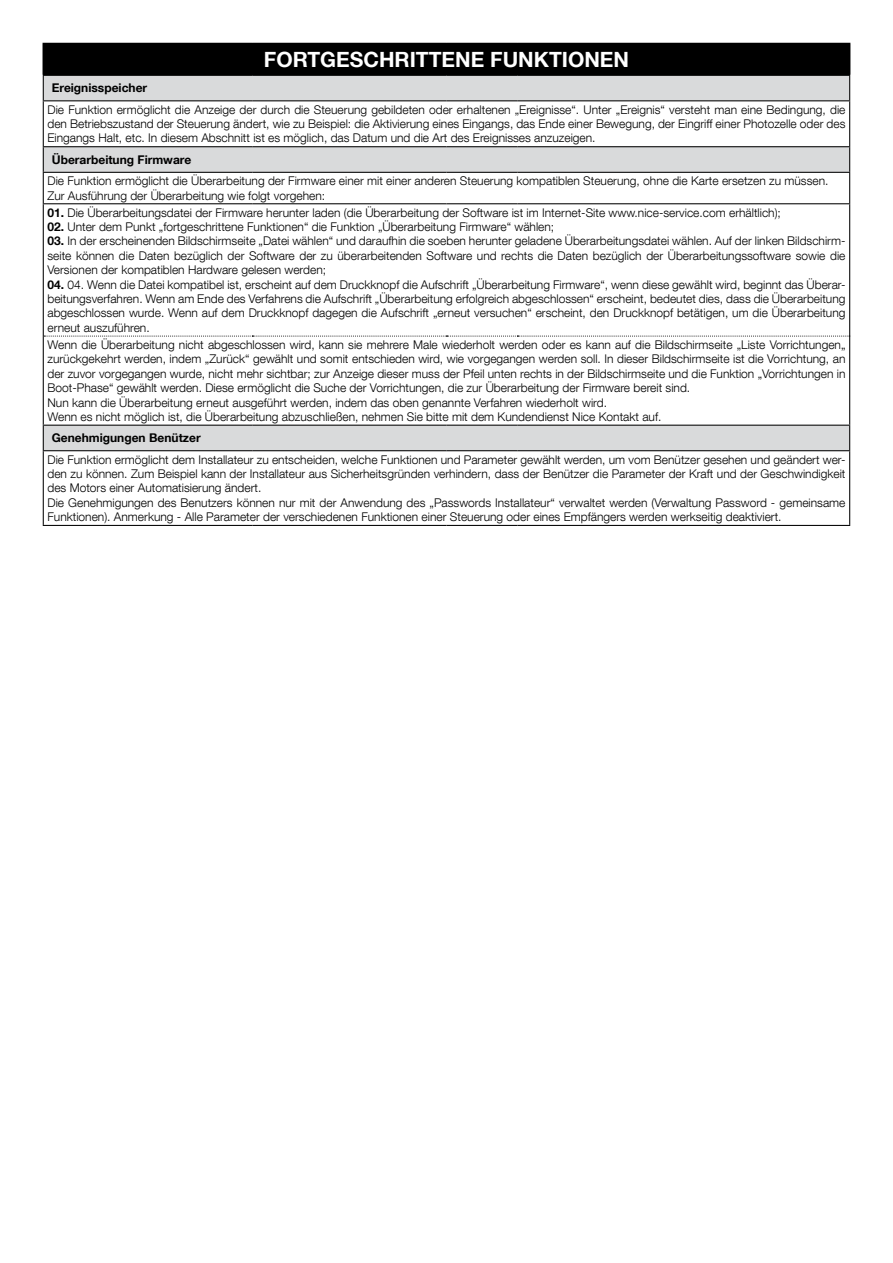
<style>
.page{position:relative;width:893px;height:1263px;background:#fff}
.page>*{position:absolute;margin:0;border:0;box-sizing:border-box;transform-origin:0 0}
.t1{font:700 21px "Helvetica Neue LT Com";color:#fff}
.t2{font:300 12px/14.4px "Helvetica Neue LT Com";color:#000;text-align:justify}
.t3{font:700 12px "Helvetica Neue LT Com";color:#000}
.s1{font-weight:700}
</style>
<div class="page">
<div style="left:43px;top:43px;width:807px;height:32px;background:#000"></div>
<svg style="left:44px;top:76px;width:805px;height:374px"></svg>
<svg style="left:849px;top:76px;width:1px;height:24px"></svg>
<hr style="left:849px;top:101px;width:1px;height:45px;background:#000">
<svg style="left:849px;top:147px;width:1px;height:25px"></svg>
<hr style="left:849px;top:173px;width:1px;height:30px;background:#000">
<hr style="left:849px;top:204px;width:1px;height:132px;background:#000">
<hr style="left:849px;top:336px;width:1px;height:89px;background:#000">
<svg style="left:849px;top:426px;width:1px;height:24px"></svg>
<hr style="left:849px;top:451px;width:1px;height:74px;background:#000">
<hr style="left:43px;top:75px;width:209px;height:1px;background:#000">
<svg style="left:43px;top:76px;width:1px;height:24px"></svg>
<hr style="left:252px;top:75px;width:194px;height:1px;background:#000">
<hr style="left:446px;top:75px;width:71px;height:1px;background:#000">
<hr style="left:517px;top:75px;width:333px;height:1px;background:#000">
<hr style="left:43px;top:100px;width:209px;height:1px;background:#000">
<hr style="left:43px;top:101px;width:1px;height:45px;background:#000">
<hr style="left:252px;top:100px;width:194px;height:1px;background:#000">
<hr style="left:446px;top:100px;width:71px;height:1px;background:#000">
<hr style="left:517px;top:100px;width:333px;height:1px;background:#000">
<hr style="left:43px;top:146px;width:209px;height:1px;background:#000">
<svg style="left:43px;top:147px;width:1px;height:25px"></svg>
<hr style="left:252px;top:146px;width:194px;height:1px;background:#000">
<hr style="left:446px;top:146px;width:71px;height:1px;background:#000">
<hr style="left:517px;top:146px;width:333px;height:1px;background:#000">
<hr style="left:43px;top:451px;width:1px;height:74px;background:#000">
<hr style="left:43px;top:525px;width:209px;height:1px;background:#000">
<hr style="left:252px;top:525px;width:194px;height:1px;background:#000">
<hr style="left:446px;top:525px;width:71px;height:1px;background:#000">
<hr style="left:517px;top:525px;width:333px;height:1px;background:#000">
<svg style="left:43px;top:426px;width:1px;height:24px"></svg>
<hr style="left:43px;top:450px;width:209px;height:1px;background:#000">
<hr style="left:252px;top:450px;width:194px;height:1px;background:#000">
<hr style="left:446px;top:450px;width:71px;height:1px;background:#000">
<hr style="left:517px;top:450px;width:333px;height:1px;background:#000">
<hr style="left:43px;top:336px;width:1px;height:89px;background:#000">
<hr style="left:43px;top:425px;width:209px;height:1px;background:#000">
<hr style="left:252px;top:425px;width:194px;height:1px;background:#000">
<hr style="left:446px;top:425px;width:71px;height:1px;background:#000">
<hr style="left:517px;top:425px;width:333px;height:1px;background:#000">
<hr style="left:43px;top:204px;width:1px;height:132px;background:#000">
<svg style="left:44px;top:336px;width:806px;height:1px"></svg>
<hr style="left:43px;top:172px;width:209px;height:1px;background:#000">
<hr style="left:43px;top:173px;width:1px;height:30px;background:#000">
<hr style="left:252px;top:172px;width:194px;height:1px;background:#000">
<hr style="left:446px;top:172px;width:71px;height:1px;background:#000">
<hr style="left:517px;top:172px;width:333px;height:1px;background:#000">
<hr style="left:43px;top:203px;width:209px;height:1px;background:#000">
<hr style="left:252px;top:203px;width:194px;height:1px;background:#000">
<hr style="left:446px;top:203px;width:71px;height:1px;background:#000">
<hr style="left:517px;top:203px;width:333px;height:1px;background:#000">
<h1 class="t1" style="left:264px;top:46px;width:367px">FORTGESCHRITTENE FUNKTIONEN</h1>
<p class="t3" style="left:52px;top:80px;width:97px">Ereignisspeicher</p>
<p class="t2" style="left:48px;top:102px;width:799px">Die Funktion ermöglicht die Anzeige der durch die Steuerung gebildeten oder erhaltenen „Ereignisse“. Unter „Ereignis“ versteht man eine Bedingung, die den Betriebszustand der Steuerung ändert, wie zu Beispiel: die Aktivierung eines Eingangs, das Ende einer Bewegung, der Eingriff einer Photozelle oder des Eingangs Halt, etc. In diesem Abschnitt ist es möglich, das Datum und die Art des Ereignisses anzuzeigen.</p>
<p class="t3" style="left:52px;top:152px;width:141px">Überarbeitung Firmware</p>
<p class="t2" style="left:48px;top:173px;width:782px">Die Funktion ermöglicht die Überarbeitung der Firmware einer mit einer anderen Steuerung kompatiblen Steuerung, ohne die Karte ersetzen zu müssen.<br>Zur Ausführung der Überarbeitung wie folgt vorgehen:</p>
<p class="t2" style="left:48px;top:205px;width:735px"><span class="s1">01.</span> Die Überarbeitungsdatei der Firmware herunter laden (die Überarbeitung der Software ist im Internet-Site www.nice-service.com erhältlich);</p>
<p class="t2" style="left:48px;top:219px;width:508px"><span class="s1">02.</span> Unter dem Punkt „fortgeschrittene Funktionen“ die Funktion „Überarbeitung Firmware“ wählen;</p>
<p class="t2" style="left:48px;top:234px;width:799px"><span class="s1">03.</span> In der erscheinenden Bildschirmseite „Datei wählen“ und daraufhin die soeben herunter geladene Überarbeitungsdatei wählen. Auf der linken Bildschirm&shy;seite können die Daten bezüglich der Software der zu überarbeitenden Software und rechts die Daten bezüglich der Überarbeitungssoftware sowie die Versionen der kompatiblen Hardware gelesen werden;</p>
<p class="t2" style="left:48px;top:277px;width:799px"><span class="s1">04.</span> 04. Wenn die Datei kompatibel ist, erscheint auf dem Druckknopf die Aufschrift „Überarbeitung Firmware“, wenn diese gewählt wird, beginnt das Überar&shy;beitungsverfahren. Wenn am Ende des Verfahrens die Aufschrift „Überarbeitung erfolgreich abgeschlossen“ erscheint, bedeutet dies, dass die Überarbeitung abgeschlossen wurde. Wenn auf dem Druckknopf dagegen die Aufschrift „erneut versuchen“ erscheint, den Druckknopf betätigen, um die Überarbeitung erneut auszuführen.</p>
<p class="t2" style="left:48px;top:337px;width:799px;text-align:left">Wenn die Überarbeitung nicht abgeschlossen wird, kann sie mehrere Male wiederholt werden oder es kann auf die Bildschirmseite „Liste Vorrichtungen„ zurückgekehrt werden, indem „Zurück“ gewählt und somit entschieden wird, wie vorgegangen werden soll. In dieser Bildschirmseite ist die Vorrichtung, an der zuvor vorgegangen wurde, nicht mehr sichtbar; zur Anzeige dieser muss der Pfeil unten rechts in der Bildschirmseite und die Funktion „Vorrichtungen in Boot-Phase“ gewählt werden. Diese ermöglicht die Suche der Vorrichtungen, die zur Überarbeitung der Firmware bereit sind.<br>Nun kann die Überarbeitung erneut ausgeführt werden, indem das oben genannte Verfahren wiederholt wird.<br>Wenn es nicht möglich ist, die Überarbeitung abzuschließen, nehmen Sie bitte mit dem Kundendienst Nice Kontakt auf.</p>
<p class="t3" style="left:52px;top:430px;width:150px">Genehmigungen Benützer</p>
<p class="t2" style="left:48px;top:452px;width:799px;text-align:left">Die Funktion ermöglicht dem Installateur zu entscheiden, welche Funktionen und Parameter gewählt werden, um vom Benützer gesehen und geändert wer&shy;den zu können. Zum Beispiel kann der Installateur aus Sicherheitsgründen verhindern, dass der Benützer die Parameter der Kraft und der Geschwindigkeit des Motors einer Automatisierung ändert.<br>Die Genehmigungen des Benutzers können nur mit der Anwendung des „Passwords Installateur“ verwaltet werden (Verwaltung Password - gemeinsame Funktionen). Anmerkung - Alle Parameter der verschiedenen Funktionen einer Steuerung oder eines Empfängers werden werkseitig deaktiviert.</p>
</div>
